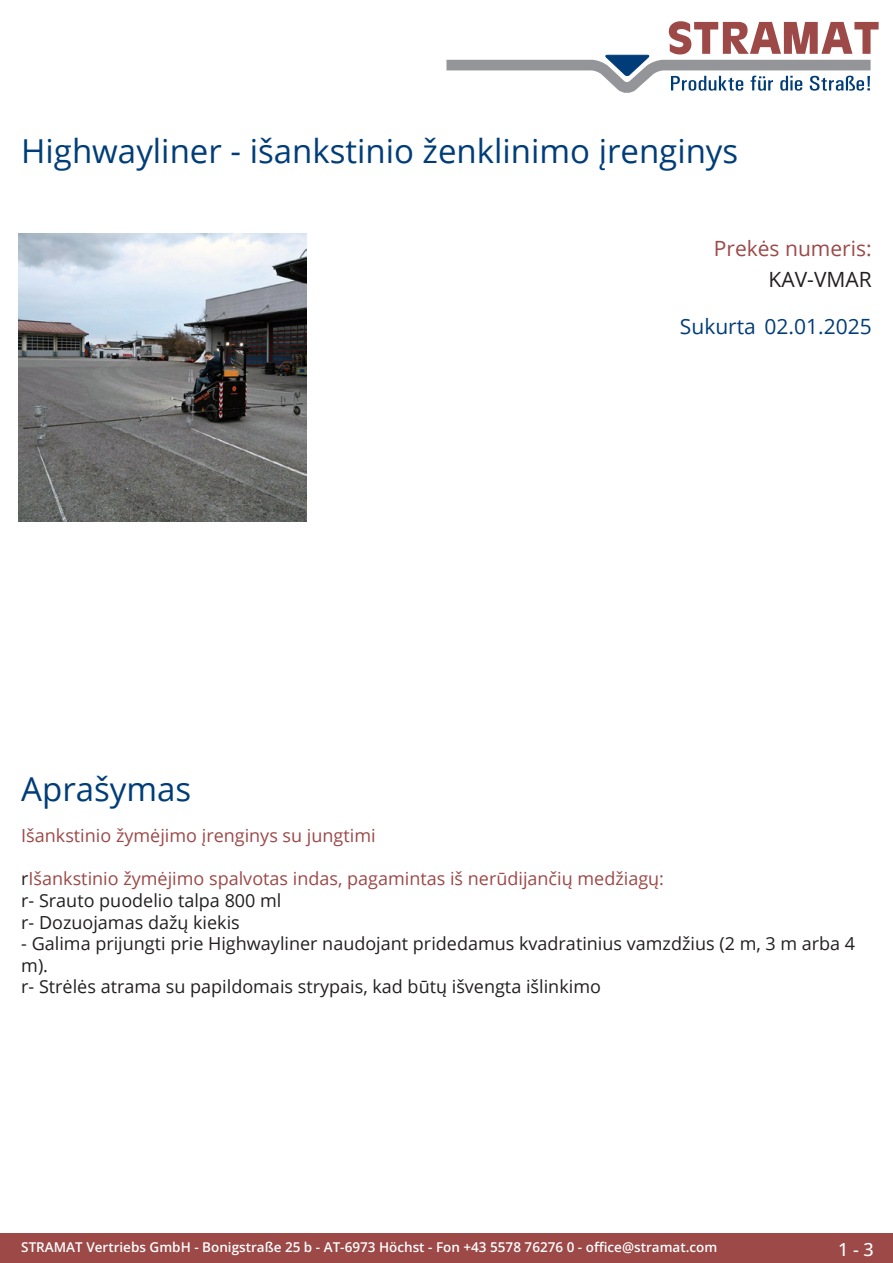
<style>
.page{position:relative;width:893px;height:1263px;background:#fff}
.page>*{position:absolute;margin:0;border:0;box-sizing:border-box;transform-origin:0 0}
.Produkttitel{font:33px "Open Sans";color:#003d78}
.Erstellungsdatum{font:21px "Open Sans";color:#003d78}
.TechDaten_Überschrif{font:21px "Open Sans";color:#9c4948}
.TechDaten_Inhalt{font:21px "Open Sans";color:#231f20}
.Beschreibung_Text{font:18px/21.6px "Open Sans";color:#9c4948}
.Beschreibung_Text-2{font:18px/21.6px "Open Sans";color:#231f20}
.t1{font:500 18px "Open Sans";color:#fff}
.t2{font:600 13.5px "Open Sans";color:#fff}
.s1{color:#231f20}
</style>
<div class="page">
<div style="left:0;top:1233px;width:893px;height:30px;background:#9c4948"></div>
<svg style="left:446px;top:21px;width:433px;height:72px"></svg>
<img style="left:18px;top:234px;width:288px;height:288px">
<p class="Produkttitel" style="left:21px;top:128px;width:719px">Highwayliner - išankstinio ženklinimo įrenginys</p>
<p class="TechDaten_Überschrif" style="left:714px;top:234px;width:159px">Prekės numeris:</p>
<p class="TechDaten_Inhalt" style="left:768px;top:265px;width:105px">KAV-VMAR</p>
<p class="Erstellungsdatum" style="left:680px;top:312px;width:193px">Sukurta 02.01.2025</p>
<p class="Produkttitel" style="left:21px;top:766px;width:172px">Aprašymas</p>
<p class="Beschreibung_Text" style="left:21px;top:824px;width:356px">Išankstinio žymėjimo įrenginys su jungtimi</p>
<p class="Beschreibung_Text" style="left:21px;top:867px;width:644px"><span class="s1">r</span>Išankstinio žymėjimo spalvotas indas, pagamintas iš nerūdijančių medžiagų: <span class="s1">r- Srauto puodelio talpa 800 ml<br>r- Dozuojamas dažų kiekis</span></p>
<p class="Beschreibung_Text-2" style="left:21px;top:932px;width:835px">- Galima prijungti prie Highwayliner naudojant pridedamus kvadratinius vamzdžius (2 m, 3 m arba 4 m).<br>r- Strėlės atrama su papildomais strypais, kad būtų išvengta išlinkimo</p>
<p class="t2" style="left:21px;top:1238px;width:698px">STRAMAT Vertriebs GmbH - Bonigstraße 25 b - AT-6973 Höchst - Fon +43 5578 76276 0 - office@stramat.com</p>
<p class="t1" style="left:838px;top:1237px;width:37px">1 - 3</p>
</div>
